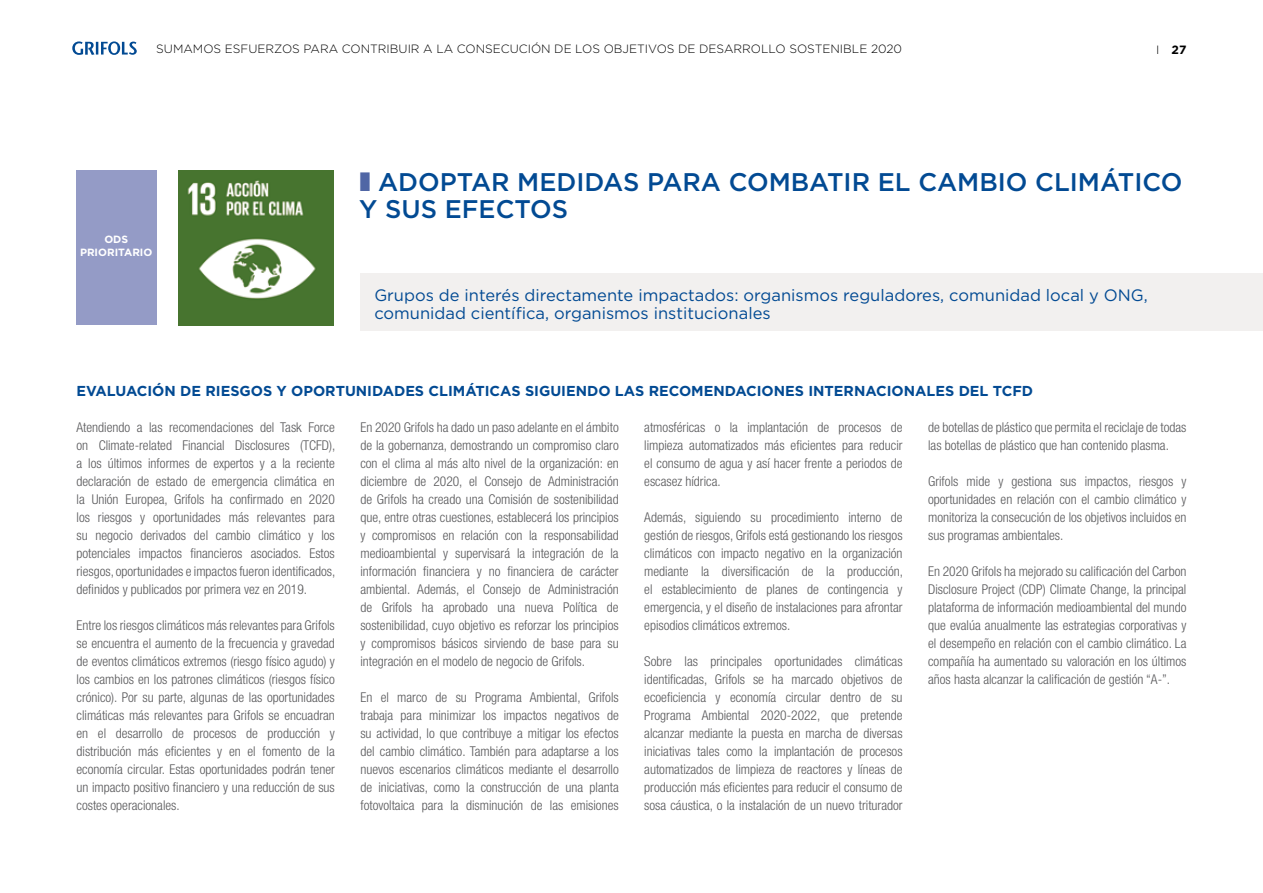
<style>
.page{position:relative;width:1263px;height:893px;background:#fff}
.page>*{position:absolute;margin:0;border:0;box-sizing:border-box;transform-origin:0 0}
.t1{font:500 25.5px/27px "Gotham";color:#024a93}
.t2{font:16.5px/18px "Gotham";color:#024a93}
.t3{font:700 14.4px "Gotham";color:#024a93}
.t4{font:300 condensed 13.5px/18px "Helvetica Neue LT Pro";color:#58585a;text-align:justify}
.t5{font:300 12px "Gotham";color:#000}
.t6{font:700 12px "Gotham";color:#000}
.t7{font:700 10.5px/12.6px "Gotham";color:#fff;text-align:center}
.s1{font-weight:300}
</style>
<div class="page">
<svg style="left:72px;top:41px;width:65px;height:14px"></svg>
<img style="left:178px;top:170px;width:156px;height:156px">
<div style="left:77px;top:170px;width:80px;height:155px;background:#949bc6"></div>
<div style="left:360px;top:273px;width:903px;height:58px;background:#f2f0ef"></div>
<p class="t5" style="left:156px;top:42px;width:747px">SUMAMOS ESFUERZOS PARA CONTRIBUIR A LA CONSECUCIÓN DE LOS OBJETIVOS DE DESARROLLO SOSTENIBLE 2020</p>
<p class="t6" style="left:1156px;top:42px;width:32px"><span class="s1">I</span> 27</p>
<p class="t7" style="left:80px;top:233px;width:74px">ODS<br>PRIORITARIO</p>
<h1 class="t1" style="left:359px;top:168px;width:825px;text-indent:19px">ADOPTAR MEDIDAS PARA COMBATIR EL CAMBIO CLIMÁTICO<br>Y SUS EFECTOS</h1>
<p class="t2" style="left:374px;top:286px;width:775px">Grupos de interés directamente impactados: organismos reguladores, comunidad local y ONG, comunidad científica, organismos institucionales</p>
<p class="t3" style="left:77px;top:381px;width:958px">EVALUACIÓN DE RIESGOS Y OPORTUNIDADES CLIMÁTICAS SIGUIENDO LAS RECOMENDACIONES INTERNACIONALES DEL TCFD</p>
<p class="t4" style="left:77px;top:418px;width:260px">Atendiendo a las recomendaciones del Task Force on Climate-related Financial Disclosures (TCFD), a los últimos informes de expertos y a la reciente declaración de estado de emergencia climática en la Unión Europea, Grifols ha confirmado en 2020 los riesgos y oportunidades más relevantes para su negocio derivados del cambio climático y los potenciales impactos financieros asociados. Estos riesgos, oportunidades e impactos fueron identificados, definidos y publicados por primera vez en 2019.</p>
<p class="t4" style="left:77px;top:616px;width:260px">Entre los riesgos climáticos más relevantes para Grifols se encuentra el aumento de la frecuencia y gravedad de eventos climáticos extremos (riesgo físico agudo) y los cambios en los patrones climáticos (riesgos físico crónico). Por su parte, algunas de las oportunidades climáticas más relevantes para Grifols se encuadran en el desarrollo de procesos de producción y distribución más eficientes y en el fomento de la economía circular. Estas oportunidades podrán tener un impacto positivo financiero y una reducción de sus costes operacionales.</p>
<p class="t4" style="left:928px;top:418px;width:260px">de botellas de plástico que permita el reciclaje de todas las botellas de plástico que han contenido plasma.</p>
<p class="t4" style="left:928px;top:472px;width:260px">Grifols mide y gestiona sus impactos, riesgos y oportunidades en relación con el cambio climático y monitoriza la consecución de los objetivos incluidos en sus programas ambientales.</p>
<p class="t4" style="left:928px;top:562px;width:260px">En 2020 Grifols ha mejorado su calificación del Carbon Disclosure Project (CDP) Climate Change, la principal plataforma de información medioambiental del mundo que evalúa anualmente las estrategias corporativas y el desempeño en relación con el cambio climático. La compañía ha aumentado su valoración en los últimos años hasta alcanzar la calificación de gestión “A-”.</p>
<p class="t4" style="left:644px;top:418px;width:260px">atmosféricas o la implantación de procesos de limpieza automatizados más eficientes para reducir el consumo de agua y así hacer frente a periodos de escasez hídrica.</p>
<p class="t4" style="left:644px;top:508px;width:260px">Además, siguiendo su procedimiento interno de gestión de riesgos, Grifols está gestionando los riesgos climáticos con impacto negativo en la organización mediante la diversificación de la producción, el establecimiento de planes de contingencia y emergencia, y el diseño de instalaciones para afrontar episodios climáticos extremos.</p>
<p class="t4" style="left:644px;top:652px;width:260px">Sobre las principales oportunidades climáticas identificadas, Grifols se ha marcado objetivos de ecoeficiencia y economía circular dentro de su Programa Ambiental 2020-2022, que pretende alcanzar mediante la puesta en marcha de diversas iniciativas tales como la implantación de procesos automatizados de limpieza de reactores y líneas de producción más eficientes para reducir el consumo de sosa cáustica, o la instalación de un nuevo triturador</p>
<p class="t4" style="left:360px;top:418px;width:260px">En 2020 Grifols ha dado un paso adelante en el ámbito de la gobernanza, demostrando un compromiso claro con el clima al más alto nivel de la organización: en diciembre de 2020, el Consejo de Administración de Grifols ha creado una Comisión de sostenibilidad que, entre otras cuestiones, establecerá los principios y compromisos en relación con la responsabilidad medioambiental y supervisará la integración de la información financiera y no financiera de carácter ambiental. Además, el Consejo de Administración de Grifols ha aprobado una nueva Política de sostenibilidad, cuyo objetivo es reforzar los principios y compromisos básicos sirviendo de base para su integración en el modelo de negocio de Grifols.</p>
<p class="t4" style="left:360px;top:688px;width:260px">En el marco de su Programa Ambiental, Grifols trabaja para minimizar los impactos negativos de su actividad, lo que contribuye a mitigar los efectos del cambio climático. También para adaptarse a los nuevos escenarios climáticos mediante el desarrollo de iniciativas, como la construcción de una planta fotovoltaica para la disminución de las emisiones</p>
</div>
